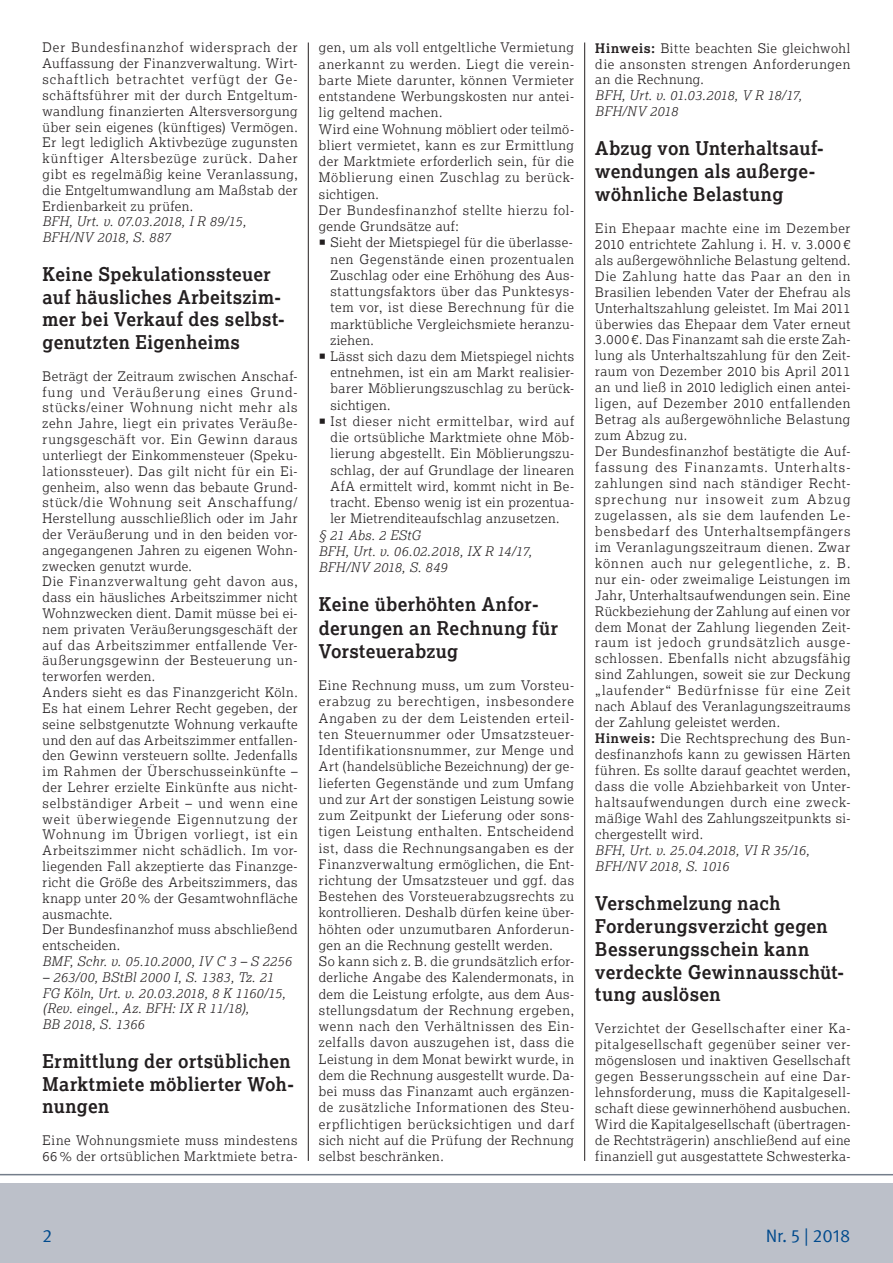
<style>
.page{position:relative;width:893px;height:1263px;background:#fff}
.page>*{position:absolute;margin:0;border:0;box-sizing:border-box;transform-origin:0 0}
.t1{font:700 18.9px/23px "Lexia";letter-spacing:.02em;color:#231f20;scale:.95 1}
.t2{font:18px "Meta Normal Caps Expert";color:#004a8d}
.t3{font:300 13.2px/16.2px "Lexia";letter-spacing:.045em;color:#231f20;text-align:justify}
.t4{font:italic 300 13.2px/15.8px "Lexia";letter-spacing:.02em;color:#231f20}
.s1{font-weight:700}
.s2{font-family:"Meta Pro Norm"}
</style>
<div class="page">
<div style="left:0;top:1183px;width:893px;height:80px;background:#bcc0c9"></div>
<hr style="left:308px;top:43px;width:1px;height:1118px;background:#231f20">
<hr style="left:584px;top:43px;width:1px;height:1118px;background:#231f20">
<hr style="left:0;top:1174px;width:893px;height:1px;background:#747d8a">
<p class="t3" style="left:43px;top:39px;width:257px;line-height:15.8px">Der Bundesfinanzhof widersprach der Auffassung der Finanzverwaltung. Wirt&shy;schaftlich betrachtet verfügt der Ge&shy;schäftsführer mit der durch Entgeltum&shy;wandlung finanzierten Altersversorgung über sein eigenes (künftiges) Vermögen.<br>Er legt lediglich Aktivbezüge zugunsten künftiger Altersbezüge zurück. Daher gibt es regelmäßig keine Veranlassung, die Entgeltumwandlung am Maßstab der Erdienbarkeit zu prüfen.</p>
<p class="t4" style="left:43px;top:213px;width:205px">BFH, Urt. v. 07.03.2018, I R 89/15,<br>BFH/NV 2018, S. 887</p>
<h1 class="t1" style="left:43px;top:262px;width:256px">Keine Spekulationssteuer auf häusliches Arbeitszim&shy;mer bei Verkauf des selbst&shy;genutzten Eigenheims</h1>
<p class="t3" style="left:43px;top:368px;width:257px;line-height:15.8px;text-align:left">Beträgt der Zeitraum zwischen Anschaf&shy;fung und Veräußerung eines Grund&shy;stücks/einer Wohnung nicht mehr als zehn Jahre, liegt ein privates Veräuße&shy;rungsgeschäft vor. Ein Gewinn daraus unterliegt der Einkommensteuer (Speku&shy;lationssteuer). Das gilt nicht für ein Ei&shy;genheim, also wenn das bebaute Grund&shy;stück/die Wohnung seit Anschaffung/ Herstellung ausschließlich oder im Jahr der Veräußerung und in den beiden vor&shy;angegangenen Jahren zu eigenen Wohn&shy;zwecken genutzt wurde.<br>Die Finanzverwaltung geht davon aus, dass ein häusliches Arbeitszimmer nicht Wohnzwecken dient. Damit müsse bei ei&shy;nem privaten Veräußerungsgeschäft der auf das Arbeitszimmer entfallende Ver&shy;äußerungsgewinn der Besteuerung un&shy;terworfen werden.<br>Anders sieht es das Finanzgericht Köln.<br>Es hat einem Lehrer Recht gegeben, der seine selbstgenutzte Wohnung verkaufte und den auf das Arbeitszimmer entfallen&shy;den Gewinn versteuern sollte. Jedenfalls im Rahmen der Überschusseinkünfte – der Lehrer erzielte Einkünfte aus nicht&shy;selbständiger Arbeit – und wenn eine weit überwiegende Eigennutzung der Wohnung im Übrigen vorliegt, ist ein Arbeitszimmer nicht schädlich. Im vor&shy;liegenden Fall akzeptierte das Finanzge&shy;richt die Größe des Arbeitszimmers, das knapp unter 20 % der Gesamtwohnfläche ausmachte.<br>Der Bundesfinanzhof muss abschließend entscheiden.</p>
<p class="t4" style="left:43px;top:953px;width:251px">BMF, Schr. v. 05.10.2000, IV C 3 – S 2256</p>
<p class="t4" style="left:43px;top:969px;width:245px">– 263/00, BStBl 2000 I, S. 1383, Tz. 21<br>FG Köln, Urt. v. 20.03.2018, 8 K 1160/15, (Rev. eingel., Az. BFH: IX R 11/18),<br>BB 2018, S. 1366</p>
<h1 class="t1" style="left:43px;top:1049px;width:266px">Ermittlung der ortsüblichen<br>Marktmiete möblierter Woh&shy;nungen</h1>
<p class="t3" style="left:43px;top:1132px;width:257px;line-height:15.8px">Eine Wohnungsmiete muss mindestens<br>66 % der ortsüblichen Marktmiete betra-</p>
<p class="t3" style="left:319px;top:39px;width:257px;text-align:left">gen, um als voll entgeltliche Vermietung anerkannt zu werden. Liegt die verein&shy;barte Miete darunter, können Vermieter entstandene Werbungskosten nur antei&shy;lig geltend machen.<br>Wird eine Wohnung möbliert oder teilmö&shy;bliert vermietet, kann es zur Ermittlung der Marktmiete erforderlich sein, für die Möblierung einen Zuschlag zu berück&shy;sichtigen.<br>Der Bundesfinanzhof stellte hierzu fol&shy;gende Grundsätze auf:</p>
<p class="t3" style="left:330px;top:234px;width:245px;text-indent:-12px">○ Sieht der Mietspiegel für die überlasse&shy;nen Gegenstände einen prozentualen Zuschlag oder eine Erhöhung des Aus&shy;stattungsfaktors über das Punktesys&shy;tem vor, ist diese Berechnung für die marktübliche Vergleichsmiete heranzu&shy;ziehen.</p>
<p class="t3" style="left:330px;top:348px;width:245px;text-indent:-12px">○ Lässt sich dazu dem Mietspiegel nichts entnehmen, ist ein am Markt realisier&shy;barer Möblierungszuschlag zu berück&shy;sichtigen.</p>
<p class="t3" style="left:330px;top:413px;width:245px;text-indent:-12px">○ Ist dieser nicht ermittelbar, wird auf die ortsübliche Marktmiete ohne Möb&shy;lierung abgestellt. Ein Möblierungszu&shy;schlag, der auf Grundlage der linearen AfA ermittelt wird, kommt nicht in Be&shy;tracht. Ebenso wenig ist ein prozentua&shy;ler Mietrenditeaufschlag anzusetzen.</p>
<p class="t4" style="left:319px;top:526px;width:214px;line-height:16.2px">§ 21 Abs. 2 EStG<br>BFH, Urt. v. 06.02.2018, IX R 14/17,<br>BFH/NV 2018, S. 849</p>
<h1 class="t1" style="left:319px;top:592px;width:253px">Keine überhöhten Anfor&shy;derungen an Rechnung für<br>Vorsteuerabzug</h1>
<p class="t3" style="left:319px;top:677px;width:257px;text-align:left">Eine Rechnung muss, um zum Vorsteu&shy;erabzug zu berechtigen, insbesondere Angaben zu der dem Leistenden erteil&shy;ten Steuernummer oder Umsatzsteuer-Identifikationsnummer, zur Menge und Art (handelsübliche Bezeichnung) der ge&shy;lieferten Gegenstände und zum Umfang und zur Art der sonstigen Leistung sowie zum Zeitpunkt der Lieferung oder sons&shy;tigen Leistung enthalten. Entscheidend ist, dass die Rechnungsangaben es der Finanzverwaltung ermöglichen, die Ent&shy;richtung der Umsatzsteuer und ggf. das Bestehen des Vorsteuerabzugsrechts zu kontrollieren. Deshalb dürfen keine über&shy;höhten oder unzumutbaren Anforderun&shy;gen an die Rechnung gestellt werden.<br>So kann sich z. B. die grundsätzlich erfor&shy;derliche Angabe des Kalendermonats, in dem die Leistung erfolgte, aus dem Aus&shy;stellungsdatum der Rechnung ergeben, wenn nach den Verhältnissen des Ein&shy;zelfalls davon auszugehen ist, dass die Leistung in dem Monat bewirkt wurde, in dem die Rechnung ausgestellt wurde. Da&shy;bei muss das Finanzamt auch ergänzen&shy;de zusätzliche Informationen des Steu&shy;erpflichtigen berücksichtigen und darf sich nicht auf die Prüfung der Rechnung selbst beschränken.</p>
<p class="t3" style="left:595px;top:39px;width:257px"><span class="s1">Hinweis:</span> Bitte beachten Sie gleichwohl die ansonsten strengen Anforderungen an die Rechnung.</p>
<p class="t4" style="left:595px;top:87px;width:208px">BFH, Urt. v. 01.03.2018, V R 18/17,<br>BFH/NV 2018</p>
<h1 class="t1" style="left:595px;top:136px;width:242px">Abzug von Unterhaltsauf&shy;wendungen als außerge&shy;wöhnliche Belastung</h1>
<p class="t3" style="left:595px;top:220px;width:257px;text-align:left">Ein Ehepaar machte eine im Dezember 2010 entrichtete Zahlung i. H. v. 3.000 € als außergewöhnliche Belastung geltend.<br>Die Zahlung hatte das Paar an den in Brasilien lebenden Vater der Ehefrau als Unterhaltszahlung geleistet. Im Mai 2011 überwies das Ehepaar dem Vater erneut 3.000 €. Das Finanzamt sah die erste Zah&shy;lung als Unterhaltszahlung für den Zeit&shy;raum von Dezember 2010 bis April 2011 an und ließ in 2010 lediglich einen antei&shy;ligen, auf Dezember 2010 entfallenden Betrag als außergewöhnliche Belastung zum Abzug zu.<br>Der Bundesfinanzhof bestätigte die Auf&shy;fassung des Finanzamts. Unterhalts&shy;zahlungen sind nach ständiger Recht&shy;sprechung nur insoweit zum Abzug zugelassen, als sie dem laufenden Le&shy;bensbedarf des Unterhaltsempfängers im Veranlagungszeitraum dienen. Zwar können auch nur gelegentliche, z. B. nur ein- oder zweimalige Leistungen im Jahr, Unterhaltsaufwendungen sein. Eine Rückbeziehung der Zahlung auf einen vor dem Monat der Zahlung liegenden Zeit&shy;raum ist jedoch grundsätzlich ausge&shy;schlossen. Ebenfalls nicht abzugsfähig sind Zahlungen, soweit sie zur Deckung „laufender“ Bedürfnisse für eine Zeit nach Ablauf des Veranlagungszeitraums der Zahlung geleistet werden.<br><span class="s1">Hinweis:</span> Die Rechtsprechung des Bun&shy;desfinanzhofs kann zu gewissen Härten führen. Es sollte darauf geachtet werden, dass die volle Abziehbarkeit von Unter&shy;haltsaufwendungen durch eine zweck&shy;mäßige Wahl des Zahlungszeitpunkts si&shy;chergestellt wird.</p>
<p class="t4" style="left:595px;top:842px;width:216px">BFH, Urt. v. 25.04.2018, VI R 35/16,<br>BFH/NV 2018, S. 1016</p>
<h1 class="t1" style="left:595px;top:891px;width:263px">Verschmelzung nach<br>Forderungsverzicht gegen<br>Besserungsschein kann verdeckte Gewinnausschüt&shy;tung auslösen</h1>
<p class="t3" style="left:595px;top:1020px;width:257px">Verzichtet der Gesellschafter einer Ka&shy;pitalgesellschaft gegenüber seiner ver&shy;mögenslosen und inaktiven Gesellschaft gegen Besserungsschein auf eine Dar&shy;lehnsforderung, muss die Kapitalgesell&shy;schaft diese gewinnerhöhend ausbuchen.<br>Wird die Kapitalgesellschaft (übertragen&shy;de Rechtsträgerin) anschließend auf eine finanziell gut ausgestattete Schwesterka-</p>
<h2 class="t2" style="left:43px;top:1225px;width:11px">2</h2>
<h2 class="t2" style="left:766px;top:1225px;width:86px"><span class="s2">Nr.</span> 5 <span class="s2">|</span> 2018</h2>
</div>
